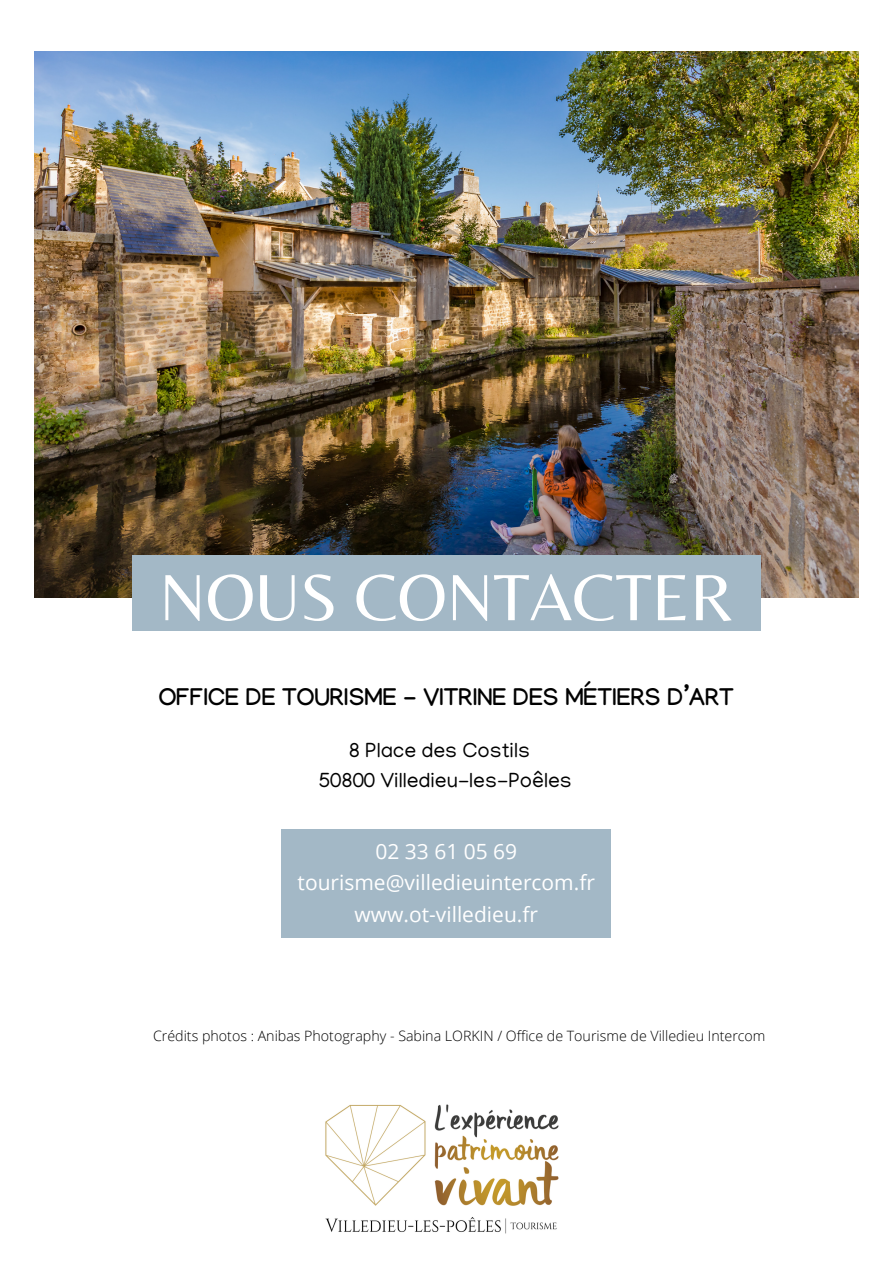
<style>
.page{position:relative;width:893px;height:1264px;background:#fff}
.page>*{position:absolute;margin:0;border:0;box-sizing:border-box;transform-origin:0 0}
.t1{font:67.95px "Belleza";color:#fff}
.t2{font:700 24px "Manjari";color:#000}
.t3{font:21px "Open Sans";color:#fff}
.t4{font:21px "Manjari";color:#000}
.t5{font:300 14.25px "Open Sans";color:#000}
</style>
<div class="page">
<img style="left:35px;top:52px;width:823px;height:545px">
<div style="left:132px;top:555px;width:628px;height:76px;background:#a3b8c6"></div>
<img style="left:325px;top:1104px;width:234px;height:130px">
<div style="left:281px;top:829px;width:330px;height:108px;background:#a3b8c6"></div>
<p class="t1" style="left:159px;top:557px;width:575px">NOUS CONTACTER</p>
<p class="t2" style="left:159px;top:688px;width:576px">OFFICE DE TOURISME - VITRINE DES MÉTIERS D’ART</p>
<p class="t4" style="left:349px;top:742px;width:183px">8 Place des Costils</p>
<p class="t4" style="left:319px;top:771px;width:254px">50800 Villedieu-les-Poêles</p>
<p class="t3" style="left:375px;top:836px;width:143px">02 33 61 05 69</p>
<p class="t3" style="left:297px;top:868px;width:299px">tourisme@villedieuintercom.fr</p>
<p class="t3" style="left:354px;top:899px;width:185px">www.ot-villedieu.fr</p>
<p class="t5" style="left:153px;top:1025px;width:614px">Crédits photos : Anibas Photography - Sabina LORKIN / Office de Tourisme de Villedieu Intercom</p>
</div>
